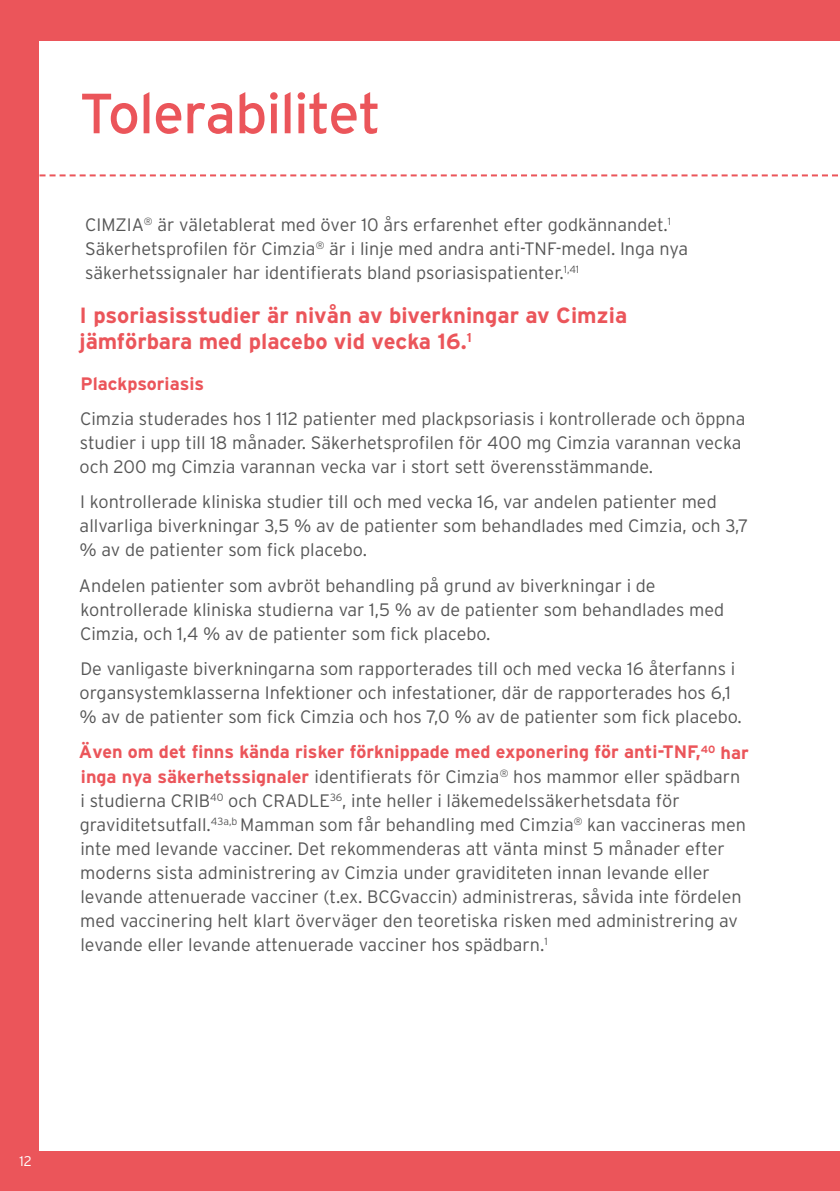
<style>
.page{position:relative;width:840px;height:1191px;background:#fff}
.page>*{position:absolute;margin:0;border:0;box-sizing:border-box;transform-origin:0 0}
.t1{font:56.6px "Interstate";letter-spacing:-.02em;color:#eb555a}
.t2{font:700 22px/26px "Interstate";color:#eb555a}
.t3{font:300 18px/24px "Interstate";color:#565656}
.t4{font:700 18px "Interstate";color:#eb555a}
.t5{font:300 14px "Interstate";color:#fff}
.s1{font-weight:700;color:#eb555a}
</style>
<div class="page">
<div style="left:0;top:0;width:839px;height:1191px;background:#eb555a"></div>
<div style="left:39px;top:41px;width:800px;height:1109px;background:#fff"></div>
<svg style="left:39px;top:174px;width:799px;height:2px"></svg>
<h1 class="t1" style="left:79px;top:79px;width:303px">Tolerabilitet</h1>
<p class="t3" style="left:85px;top:213px;width:604px">CIMZIA<sup>®</sup> är väletablerat med över 10 års erfarenhet efter godkännandet.<sup>1<br></sup>Säkerhetsprofilen för Cimzia<sup>®</sup> är i linje med andra anti-TNF-medel. Inga nya säkerhetssignaler har identifierats bland psoriasispatienter.<sup>1,41</sup></p>
<p class="t2" style="left:79px;top:302px;width:549px">I psoriasisstudier är nivån av biverkningar av Cimzia jämförbara med placebo vid vecka 16.<sup>1</sup></p>
<p class="t4" style="left:80px;top:372px;width:125px">Plackpsoriasis</p>
<p class="t3" style="left:79px;top:406px;width:667px">Cimzia studerades hos 1 112 patienter med plackpsoriasis i kontrollerade och öppna studier i upp till 18 månader. Säkerhetsprofilen för 400 mg Cimzia varannan vecka och 200 mg Cimzia varannan vecka var i stort sett överensstämmande.</p>
<p class="t3" style="left:79px;top:490px;width:670px">I kontrollerade kliniska studier till och med vecka 16, var andelen patienter med allvarliga biverkningar 3,5 % av de patienter som behandlades med Cimzia, och 3,7 % av de patienter som fick placebo.</p>
<p class="t3" style="left:79px;top:573px;width:646px">Andelen patienter som avbröt behandling på grund av biverkningar i de kontrollerade kliniska studierna var 1,5 % av de patienter som behandlades med<br>Cimzia, och 1,4 % av de patienter som fick placebo.</p>
<p class="t3" style="left:79px;top:656px;width:663px">De vanligaste biverkningarna som rapporterades till och med vecka 16 återfanns i organsystemklasserna Infektioner och infestationer, där de rapporterades hos 6,1 % av de patienter som fick Cimzia och hos 7,0 % av de patienter som fick placebo.</p>
<p class="t3" style="left:79px;top:740px;width:671px"><span class="s1">Även om det finns kända risker förknippade med exponering för anti-TNF,</span><sup>40</sup> <span class="s1">har inga nya säkerhetssignaler</span> identifierats för Cimzia<sup>®</sup> hos mammor eller spädbarn<br>i studierna CRIB<sup>40</sup> och CRADLE<sup>36</sup>, inte heller i läkemedelssäkerhetsdata för graviditetsutfall.<sup>43a,b</sup> Mamman som får behandling med Cimzia<sup>®</sup> kan vaccineras men inte med levande vacciner. Det rekommenderas att vänta minst 5 månader efter moderns sista administrering av Cimzia under graviditeten innan levande eller levande attenuerade vacciner (t.ex. BCGvaccin) administreras, såvida inte fördelen med vaccinering helt klart överväger den teoretiska risken med administrering av levande eller levande attenuerade vacciner hos spädbarn.<sup>1</sup></p>
<p class="t5" style="left:19px;top:1152px;width:14px">12</p>
</div>
